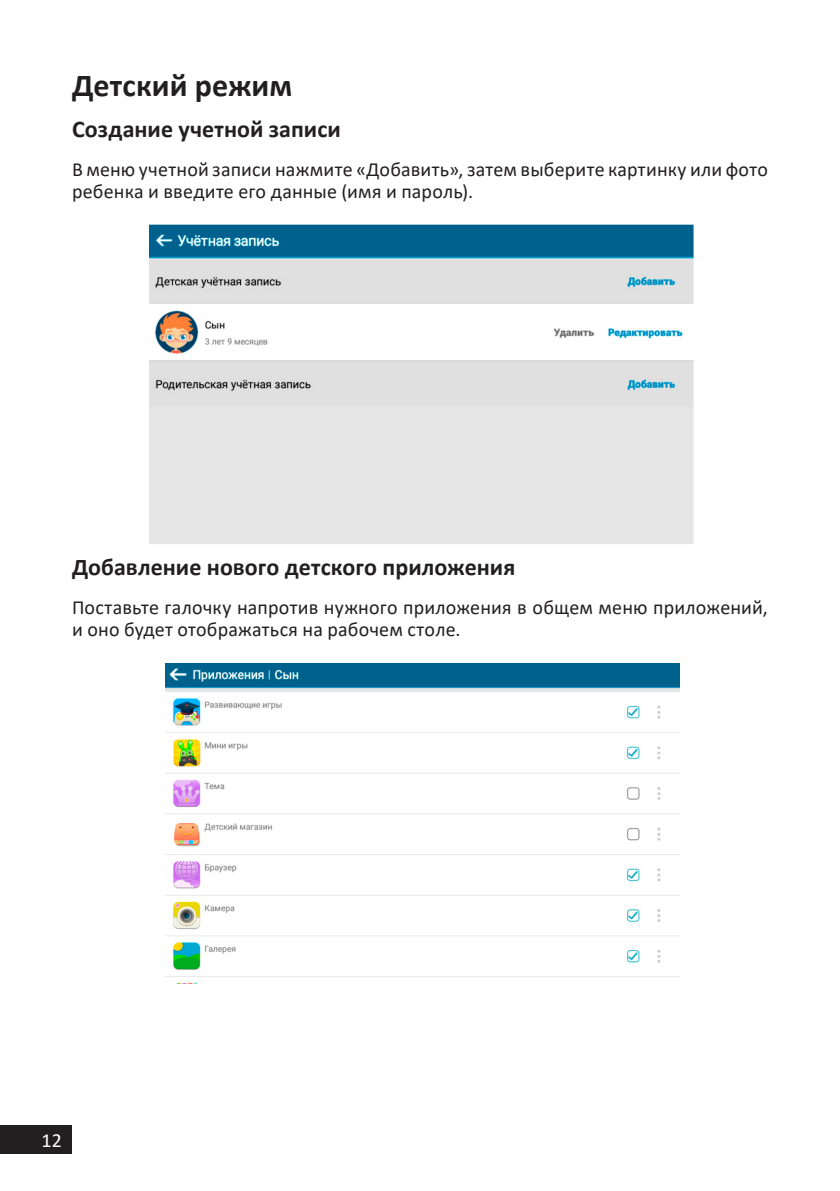
<style>
.page{position:relative;width:840px;height:1191px;background:#fff}
.page>*{position:absolute;margin:0;border:0;box-sizing:border-box;transform-origin:0 0}
.Заголовок_16{font:700 32px "Calibri";color:#231f20}
.Заголовок_12{font:700 24px "Calibri";color:#231f20}
.Заголовок_12-2{font:20px/22px "Calibri";letter-spacing:.01em;color:#231f20}
.t1{font:20px "Calibri";color:#fff}
</style>
<div class="page">
<div style="left:0;top:1125px;width:72px;height:29px;background:#231f20"></div>
<img style="left:150px;top:225px;width:544px;height:319px">
<img style="left:165px;top:663px;width:513px;height:314px">
<p class="Заголовок_16" style="left:72px;top:63px;width:221px">Детский режим</p>
<p class="Заголовок_12" style="left:72px;top:112px;width:270px">Создание учетной записи</p>
<p class="Заголовок_12-2" style="left:72px;top:158px;width:697px">В меню учетной записи нажмите «Добавить», затем выберите картинку или фото ребенка и введите его данные (имя и пароль).</p>
<p class="Заголовок_12" style="left:72px;top:550px;width:444px">Добавление нового детского приложения</p>
<p class="Заголовок_12-2" style="left:72px;top:596px;width:697px">Поставьте галочку напротив нужного приложения в общем меню приложений, и оно будет отображаться на рабочем столе.</p>
<p class="t1" style="left:41px;top:1127px;width:22px">12</p>
</div>
